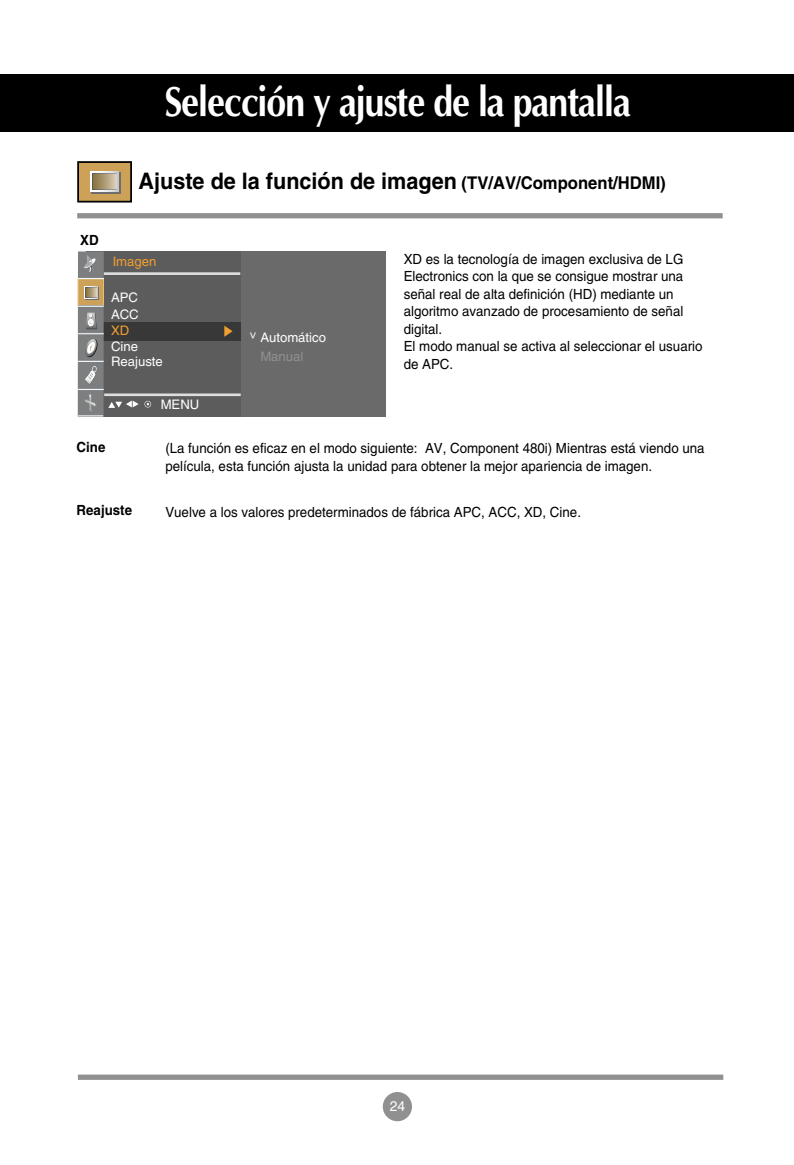
<style>
.page{position:relative;width:794px;height:1165px;background:#fff}
.page>*{position:absolute;margin:0;border:0;box-sizing:border-box;transform-origin:0 0}
.t1{font:700 42px "Optima";letter-spacing:-.03em;color:#fff;scale:.85 1}
.t2{font:700 22.75px "Helvetica";color:#000;scale:.95 1}
.t3{font:14px/17.5px "Helvetica";color:#000;scale:.95 1}
.t4{font:700 14px "Helvetica";color:#000;scale:.95 1}
.t5{font:14px "Helvetica";color:#fff}
.t6{font:13.12px/17.5px "Helvetica";color:#fff}
.t7{font:13.12px "Helvetica";color:#f09f30}
.t8{font:13.12px "Helvetica";color:#909090}
.t9{font:12.25px "Helvetica";color:#fff}
.s1{font-size:17.5px}
</style>
<div class="page">
<div style="left:382px;top:1091px;width:30px;height:30px;background:#909090;border-radius:50%"></div>
<div style="left:0;top:74px;width:793px;height:58px;background:#000"></div>
<svg style="left:80px;top:164px;width:49px;height:35px"></svg>
<svg style="left:91px;top:172px;width:29px;height:22px"></svg>
<svg style="left:90px;top:171px;width:28px;height:21px"></svg>
<svg style="left:92px;top:173px;width:24px;height:17px"></svg>
<svg style="left:93px;top:174px;width:23px;height:15px"></svg>
<div style="left:77px;top:161px;width:55px;height:41px;border:2px solid #000"></div>
<div style="left:77px;top:213px;width:645px;height:5px;background:#909090"></div>
<div style="left:86px;top:251px;width:293px;height:166px;background:#5c5c5c"></div>
<div style="left:240px;top:251px;width:145px;height:165px;background:#6a6a6a"></div>
<div style="left:103px;top:323px;width:138px;height:18px;background:#383838"></div>
<div style="left:78px;top:251px;width:26px;height:165px;background:#7c7e7f"></div>
<div style="left:78px;top:278px;width:26px;height:28px;background:#cea159;border:1px solid #f5d284"></div>
<svg style="left:85px;top:287px;width:13px;height:12px"></svg>
<svg style="left:85px;top:286px;width:12px;height:12px"></svg>
<svg style="left:78px;top:255px;width:26px;height:24px"></svg>
<hr style="left:104px;top:272px;width:136px;height:3px;background:#dedede">
<hr style="left:104px;top:393px;width:137px;height:3px;background:#dedede">
<svg style="left:224px;top:325px;width:8px;height:12px"></svg>
<svg style="left:78px;top:305px;width:61px;height:111px"></svg>
<div style="left:144px;top:401px;width:7px;height:6px;border:1px solid #fff;border-radius:50%"></div>
<div style="left:78px;top:1074px;width:645px;height:5px;background:#909090"></div>
<h1 class="t1" style="left:164px;top:85px;width:550px">Selección y ajuste de la pantalla</h1>
<h2 class="t2" style="left:138px;top:173px;width:556px">Ajuste de la función de imagen <span class="s1">(TV/AV/Component/HDMI)</span></h2>
<p class="t4" style="left:80px;top:235px;width:21px">XD</p>
<p class="t7" style="left:113px;top:256px;width:45px">Imagen</p>
<p class="t6" style="left:111px;top:289px;width:29px">APC<br>ACC</p>
<p class="t7" style="left:111px;top:325px;width:20px">XD</p>
<p class="t6" style="left:111px;top:339px;width:53px;line-height:15.8px">Cine<br>Reajuste</p>
<p class="t6" style="left:161px;top:396px;width:40px">MENU</p>
<p class="t6" style="left:260px;top:330px;width:67px">Automático</p>
<p class="t8" style="left:260px;top:352px;width:45px">Manual</p>
<p class="t9" style="left:247px;top:339px;width:9px;rotate:-90deg">&lt;</p>
<p class="t3" style="left:403px;top:251px;width:316px">XD es la tecnología de imagen exclusiva de LG Electronics con la que se consigue mostrar una señal real de alta definición (HD) mediante un algoritmo avanzado de procesamiento de señal digital.<br>El modo manual se activa al seleccionar el usuario de APC.</p>
<p class="t4" style="left:77px;top:441px;width:32px">Cine</p>
<p class="t3" style="left:165px;top:441px;width:569px">(La función es eficaz en el modo siguiente: AV, Component 480i) Mientras está viendo una película, esta función ajusta la unidad para obtener la mejor apariencia de imagen.</p>
<p class="t4" style="left:77px;top:505px;width:60px">Reajuste</p>
<p class="t3" style="left:165px;top:505px;width:439px">Vuelve a los valores predeterminados de fábrica APC, ACC, XD, Cine.</p>
<p class="t5" style="left:389px;top:1101px;width:17px">24</p>
</div>
